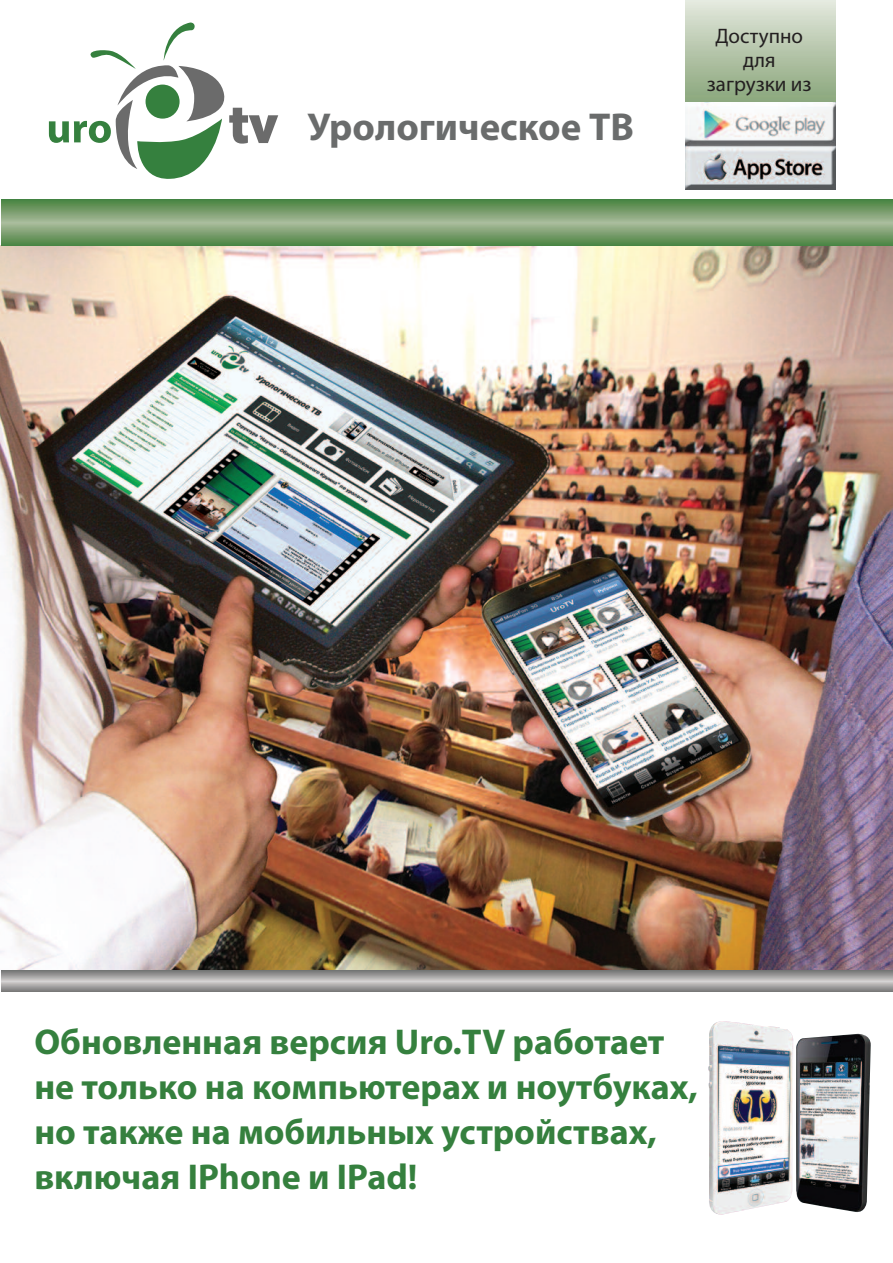
<style>
.page{position:relative;width:893px;height:1263px;background:#fff}
.page>*{position:absolute;margin:0;border:0;box-sizing:border-box;transform-origin:0 0}
.t1{font:700 39px "Myriad Pro";color:#6a6c6c}
.t2{font:700 36px/45px "Myriad Pro";color:#35803e}
.t3{font:21px/24px "Myriad Pro";color:#231f20;text-align:center}
</style>
<div class="page">
<img style="left:0;top:246px;width:893px;height:727px">
<svg style="left:2px;top:199px;width:891px;height:47px;background:#779d6c"></svg>
<svg style="left:2px;top:970px;width:891px;height:21px;background:#a3a2a1"></svg>
<svg style="left:49px;top:23px;width:229px;height:156px"></svg>
<svg style="left:685px;top:0;width:151px;height:189px;background:#b7c7ac"></svg>
<img style="left:686px;top:102px;width:150px;height:87px">
<img style="left:708px;top:1021px;width:163px;height:194px">
<p class="t1" style="left:308px;top:112px;width:328px">Урологическое ТВ</p>
<p class="t3" style="left:707px;top:26px;width:106px">Доступно для загрузки из</p>
<p class="t2" style="left:34px;top:1022px;width:665px">Обновленная версия Uro.TV работает не только на компьютерах и ноутбуках, но также на мобильных устройствах, включая IPhone и IPad!</p>
</div>
